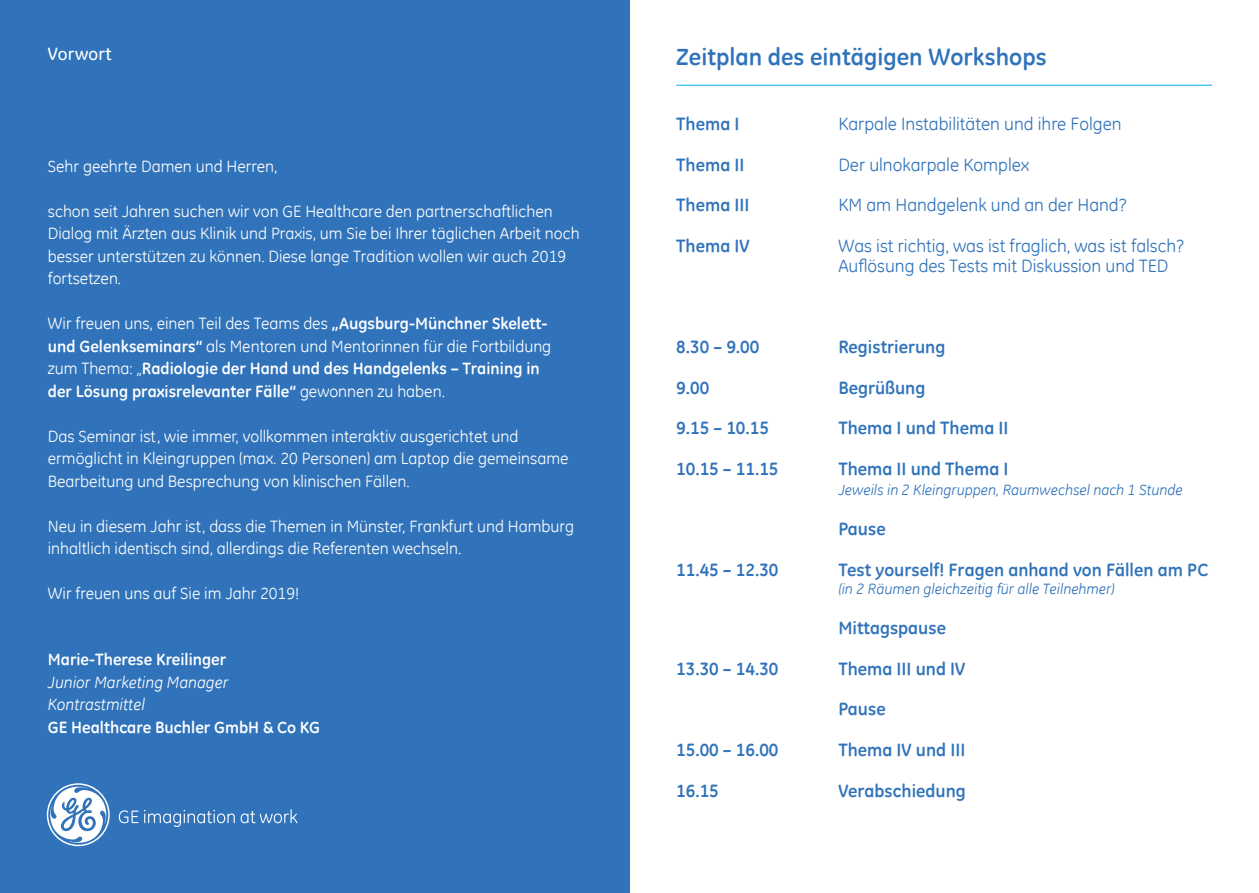
<style>
.page{position:relative;width:1259px;height:893px;background:#fff}
.page>*{position:absolute;margin:0;border:0;box-sizing:border-box;transform-origin:0 0}
.Headline{font:700 24px "GE Inspira";color:#3073ba}
.Zeitplan_Grundtext{font:700 18px "GE Inspira";color:#3073ba}
.Zeitplan_Grundtext-2{font:18px/20.2px "GE Inspira";color:#3073ba}
.t1{font:500 18px "GE Inspira";letter-spacing:.01em;color:#fff}
.Vorwort_Grundtext{font:16.5px/22.5px "GE Inspira";color:#fff}
.Vorwort_Grundtext-2{font:700 16.5px/22.5px "GE Inspira";color:#fff}
.t2{font:italic 16.5px/22.5px "GE Inspira";color:#fff}
.Zeitplan_Grundtext-3{font:italic 15px "GE Inspira";color:#3073ba}
.s1{font-weight:400}
</style>
<div class="page">
<div style="left:0;top:0;width:629px;height:893px;background:#3073ba"></div>
<svg style="left:119px;top:810px;width:19px;height:13px"></svg>
<svg style="left:144px;top:810px;width:91px;height:17px"></svg>
<svg style="left:241px;top:809px;width:56px;height:14px"></svg>
<svg style="left:47px;top:783px;width:63px;height:63px"></svg>
<hr style="left:676px;top:85px;width:536px;height:1px;background:#00aeef">
<p class="t1" style="left:48px;top:44px;width:65px">Vorwort</p>
<p class="Vorwort_Grundtext" style="left:48px;top:155px;width:231px">Sehr geehrte Damen und Herren,</p>
<p class="Vorwort_Grundtext" style="left:48px;top:200px;width:533px">schon seit Jahren suchen wir von GE Healthcare den partnerschaftlichen Dialog mit Ärzten aus Klinik und Praxis, um Sie bei Ihrer täglichen Arbeit noch besser unterstützen zu können. Diese lange Tradition wollen wir auch 2019 fortsetzen.</p>
<p class="Vorwort_Grundtext-2" style="left:48px;top:312px;width:505px"><span class="s1">Wir freuen uns, einen Teil des Teams des</span> „Augsburg-Münchner Skelett&shy;und Gelenkseminars“ <span class="s1">als Mentoren und Mentorinnen für die Fortbildung zum Thema: „</span>Radiologie der Hand und des Handgelenks – Training in der Lösung praxisrelevanter Fälle“ <span class="s1">gewonnen zu haben.</span></p>
<p class="Vorwort_Grundtext" style="left:48px;top:425px;width:522px">Das Seminar ist, wie immer, vollkommen interaktiv ausgerichtet und ermöglicht in Kleingruppen (max. 20 Personen) am Laptop die gemeinsame<br>Bearbeitung und Besprechung von klinischen Fällen.</p>
<p class="Vorwort_Grundtext" style="left:48px;top:515px;width:528px">Neu in diesem Jahr ist, dass die Themen in Münster, Frankfurt und Hamburg inhaltlich identisch sind, allerdings die Referenten wechseln.</p>
<p class="Vorwort_Grundtext" style="left:48px;top:582px;width:253px">Wir freuen uns auf Sie im Jahr 2019!</p>
<p class="Vorwort_Grundtext-2" style="left:48px;top:648px;width:180px">Marie-Therese Kreilinger</p>
<p class="t2" style="left:48px;top:671px;width:182px">Junior Marketing Manager<br>Kontrastmittel</p>
<p class="Vorwort_Grundtext-2" style="left:48px;top:715px;width:274px">GE Healthcare Buchler GmbH &amp; Co KG</p>
<p class="Headline" style="left:676px;top:41px;width:372px">Zeitplan des eintägigen Workshops</p>
<p class="Zeitplan_Grundtext" style="left:676px;top:113px;width:65px">Thema I</p>
<p class="Zeitplan_Grundtext-2" style="left:838px;top:114px;width:285px">Karpale Instabilitäten und ihre Folgen</p>
<p class="Zeitplan_Grundtext" style="left:676px;top:153px;width:70px">Thema II</p>
<p class="Zeitplan_Grundtext-2" style="left:838px;top:155px;width:193px">Der ulnokarpale Komplex</p>
<p class="Zeitplan_Grundtext" style="left:676px;top:194px;width:75px">Thema III</p>
<p class="Zeitplan_Grundtext-2" style="left:838px;top:195px;width:290px">KM am Handgelenk und an der Hand?</p>
<p class="Zeitplan_Grundtext" style="left:676px;top:234px;width:75px">Thema IV</p>
<p class="Zeitplan_Grundtext-2" style="left:838px;top:236px;width:347px">Was ist richtig, was ist fraglich, was ist falsch?<br>Auflösung des Tests mit Diskussion und TED</p>
<p class="Zeitplan_Grundtext" style="left:676px;top:335px;width:85px">8.30 – 9.00</p>
<p class="Zeitplan_Grundtext" style="left:838px;top:335px;width:109px">Registrierung</p>
<p class="Zeitplan_Grundtext" style="left:676px;top:376px;width:34px">9.00</p>
<p class="Zeitplan_Grundtext" style="left:838px;top:376px;width:89px">Begrüßung</p>
<p class="Zeitplan_Grundtext" style="left:676px;top:416px;width:94px">9.15 – 10.15</p>
<p class="Zeitplan_Grundtext" style="left:838px;top:416px;width:172px">Thema I und Thema II</p>
<p class="Zeitplan_Grundtext" style="left:676px;top:457px;width:104px">10.15 – 11.15</p>
<p class="Zeitplan_Grundtext" style="left:838px;top:457px;width:172px">Thema II und Thema I</p>
<p class="Zeitplan_Grundtext-3" style="left:838px;top:481px;width:346px">Jeweils in 2 Kleingruppen, Raumwechsel nach 1 Stunde</p>
<p class="Zeitplan_Grundtext" style="left:838px;top:518px;width:49px">Pause</p>
<p class="Zeitplan_Grundtext" style="left:676px;top:558px;width:104px">11.45 – 12.30</p>
<p class="Zeitplan_Grundtext" style="left:838px;top:558px;width:371px">Test yourself! Fragen anhand von Fällen am PC</p>
<p class="Zeitplan_Grundtext-3" style="left:838px;top:580px;width:278px">(in 2 Räumen gleichzeitig für alle Teilnehmer)</p>
<p class="Zeitplan_Grundtext" style="left:838px;top:617px;width:109px">Mittagspause</p>
<p class="Zeitplan_Grundtext" style="left:676px;top:657px;width:104px">13.30 – 14.30</p>
<p class="Zeitplan_Grundtext" style="left:838px;top:657px;width:128px">Thema III und IV</p>
<p class="Zeitplan_Grundtext" style="left:838px;top:698px;width:49px">Pause</p>
<p class="Zeitplan_Grundtext" style="left:676px;top:738px;width:104px">15.00 – 16.00</p>
<p class="Zeitplan_Grundtext" style="left:838px;top:738px;width:128px">Thema IV und III</p>
<p class="Zeitplan_Grundtext" style="left:676px;top:779px;width:44px">16.15</p>
<p class="Zeitplan_Grundtext" style="left:838px;top:779px;width:129px">Verabschiedung</p>
</div>
